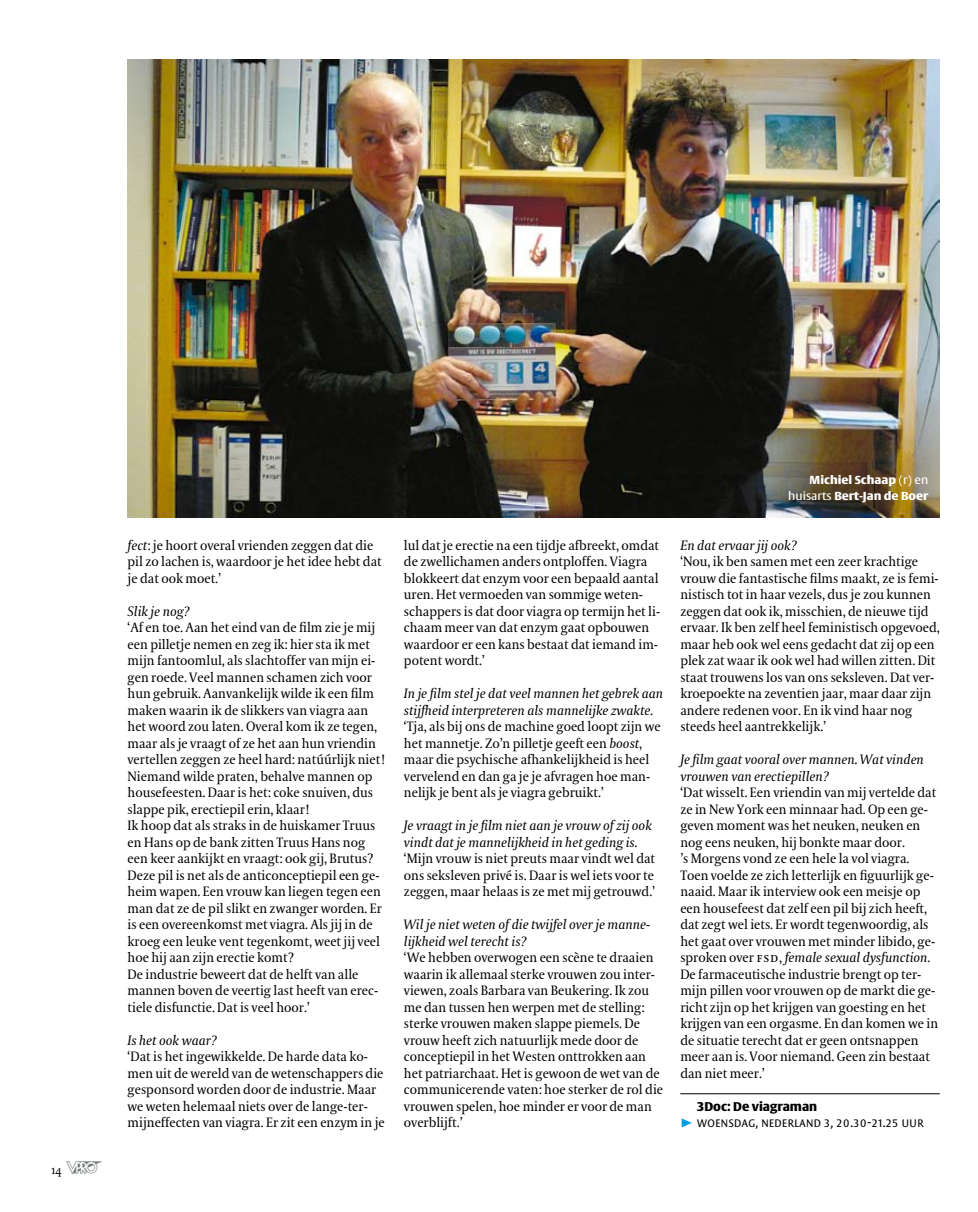
<style>
.page{position:relative;width:978px;height:1212px;background:#fff}
.page>*{position:absolute;margin:0;border:0;box-sizing:border-box;transform-origin:0 0}
.t1{font:13.5px/16.5px "VPRO Coranto";color:#000}
.t2{font:13.5px "VPRO Vesta Mini";color:#000}
.t3{font:700 12.45px "VPRO Vesta";color:#000;scale:.95 1}
.t4{font:12px "VPRO Coranto";color:#000}
.t5{font:700 11.4px/16.5px "VPRO Vesta";color:#fff;text-align:right}
.s1{font-style:italic}
.s2{font-weight:400}
.s3{font-family:"VPRO Coranto SC"}
</style>
<div class="page">
<hr style="left:680px;top:1093px;width:260px;height:1px;background:#000">
<img style="left:128px;top:60px;width:812px;height:457px">
<p class="t4" style="left:51px;top:1162px;width:12px">14</p>
<p class="t1" style="left:128px;top:537px;width:256px"><span class="s1">fect</span>: je hoort overal vrienden zeggen dat die pil zo lachen is, waardoor je het idee hebt dat je dat ook moet.’</p>
<p class="t1" style="left:128px;top:603px;width:259px"><span class="s1">Slik je nog?<br></span>‘Af en toe. Aan het eind van de film zie je mij een pilletje nemen en zeg ik: hier sta ik met mijn fantoomlul, als slachtoffer van mijn ei&shy;gen roede. Veel mannen schamen zich voor hun gebruik. Aanvankelijk wilde ik een film maken waarin ik de slikkers van viagra aan het woord zou laten. Overal kom ik ze tegen, maar als je vraagt of ze het aan hun vriendin vertellen zeggen ze heel hard: natúúrlijk niet!<br>Niemand wilde praten, behalve mannen op housefeesten. Daar is het: coke snuiven, dus slappe pik, erectiepil erin, klaar!<br>Ik hoop dat als straks in de huiskamer Truus en Hans op de bank zitten Truus Hans nog een keer aankijkt en vraagt: ook gij, Brutus?<br>Deze pil is net als de anticonceptiepil een ge&shy;heim wapen. Een vrouw kan liegen tegen een man dat ze de pil slikt en zwanger worden. Er is een overeenkomst met viagra. Als jij in de kroeg een leuke vent tegenkomt, weet jij veel hoe hij aan zijn erectie komt?<br>De industrie beweert dat de helft van alle mannen boven de veertig last heeft van erec&shy;tiele disfunctie. Dat is veel hoor.’</p>
<p class="t1" style="left:128px;top:1032px;width:259px"><span class="s1">Is het ook waar?<br></span>‘Dat is het ingewikkelde. De harde data ko&shy;men uit de wereld van de wetenschappers die gesponsord worden door de industrie. Maar we weten helemaal niets over de lange-ter&shy;mijneffecten van viagra. Er zit een enzym in je</p>
<p class="t1" style="left:404px;top:537px;width:258px">lul dat je erectie na een tijdje afbreekt, omdat de zwellichamen anders ontploffen. Viagra blokkeert dat enzym voor een bepaald aantal uren. Het vermoeden van sommige weten&shy;schappers is dat door viagra op termijn het li&shy;chaam meer van dat enzym gaat opbouwen waardoor er een kans bestaat dat iemand im&shy;potent wordt.’</p>
<p class="t1" style="left:404px;top:685px;width:261px"><span class="s1">In je film stel je dat veel mannen het gebrek aan stijfheid interpreteren als mannelijke zwakte. </span>‘Tja, als bij ons de machine goed loopt zijn we het mannetje. Zo’n pilletje geeft een <span class="s1">boost</span>, maar die psychische afhankelijkheid is heel vervelend en dan ga je je afvragen hoe man&shy;nelijk je bent als je viagra gebruikt.’</p>
<p class="t1" style="left:404px;top:817px;width:253px"><span class="s1">Je vraagt in je film niet aan je vrouw of zij ook vindt dat je mannelijkheid in het geding is. </span>‘Mijn vrouw is niet preuts maar vindt wel dat ons seksleven privé is. Daar is wel iets voor te zeggen, maar helaas is ze met mij getrouwd.’</p>
<p class="t1" style="left:404px;top:916px;width:261px"><span class="s1">Wil je niet weten of die twijfel over je manne&shy;lijkheid wel terecht is?<br></span>‘We hebben overwogen een scène te draaien waarin ik allemaal sterke vrouwen zou inter&shy;viewen, zoals Barbara van Beukering. Ik zou me dan tussen hen werpen met de stelling: sterke vrouwen maken slappe piemels. De vrouw heeft zich natuurlijk mede door de conceptiepil in het Westen onttrokken aan het patriarchaat. Het is gewoon de wet van de communicerende vaten: hoe sterker de rol die vrouwen spelen, hoe minder er voor de man overblijft.’</p>
<p class="t5" style="left:788px;top:472px;width:142px">Michiel Schaap <span class="s2">(r) en huisarts</span> Bert-Jan de Boer</p>
<p class="t1" style="left:680px;top:537px;width:261px"><span class="s1">En dat ervaar jij ook?<br></span>‘Nou, ik ben samen met een zeer krachtige vrouw die fantastische films maakt, ze is femi&shy;nistisch tot in haar vezels, dus je zou kunnen zeggen dat ook ik, misschien, de nieuwe tijd ervaar. Ik ben zelf heel feministisch opgevoed, maar heb ook wel eens gedacht dat zij op een plek zat waar ik ook wel had willen zitten. Dit staat trouwens los van ons seksleven. Dat ver&shy;kroepoekte na zeventien jaar, maar daar zijn andere redenen voor. En ik vind haar nog steeds heel aantrekkelijk.’</p>
<p class="t1" style="left:680px;top:751px;width:259px"><span class="s1">Je film gaat vooral over mannen. Wat vinden vrouwen van erectiepillen?<br></span>‘Dat wisselt. Een vriendin van mij vertelde dat ze in New York een minnaar had. Op een ge&shy;geven moment was het neuken, neuken en nog eens neuken, hij bonkte maar door.<br>’s Morgens vond ze een hele la vol viagra.<br>Toen voelde ze zich letterlijk en figuurlijk ge&shy;naaid. Maar ik interview ook een meisje op een housefeest dat zelf een pil bij zich heeft, dat zegt wel iets. Er wordt tegenwoordig, als het gaat over vrouwen met minder libido, ge&shy;sproken over <span class="s3">fsd</span>, <span class="s1">female sexual dysfunction</span>.<br>De farmaceutische industrie brengt op ter&shy;mijn pillen voor vrouwen op de markt die ge&shy;richt zijn op het krijgen van goesting en het krijgen van een orgasme. En dan komen we in de situatie terecht dat er geen ontsnappen meer aan is. Voor niemand. Geen zin bestaat dan niet meer.’</p>
<p class="t3" style="left:697px;top:1101px;width:128px">3Doc: De viagraman</p>
<p class="t2" style="left:697px;top:1115px;width:228px">woensdag, nederland 3, 20.30-21.25 uur</p>
</div>
